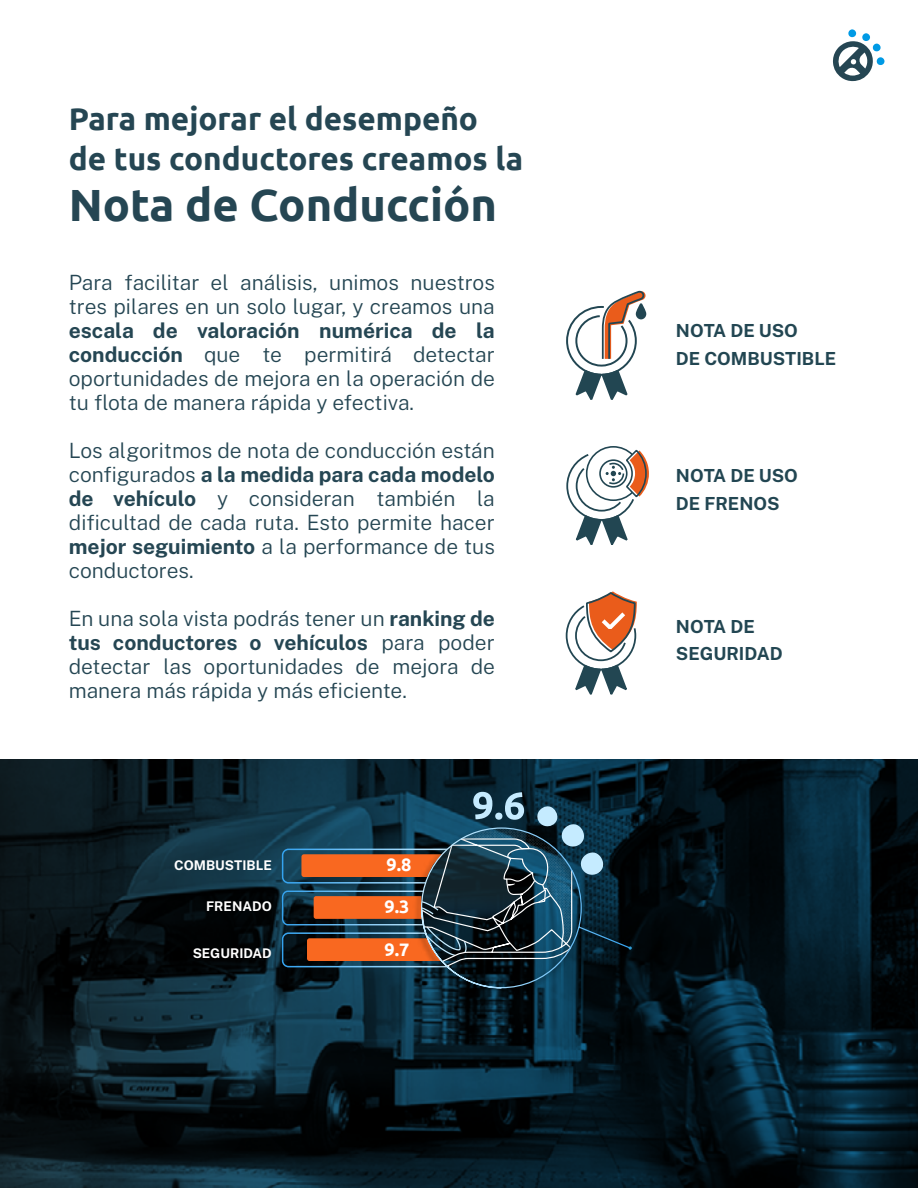
<style>
.page{position:relative;width:918px;height:1188px;background:#fff}
.page>*{position:absolute;margin:0;border:0;box-sizing:border-box;transform-origin:0 0}
.t1{font:700 45.15px "Ubuntu";color:#254653}
.t2{font:700 31.5px/39.2px "Ubuntu";color:#254653}
.t3{font:300 21px/24px "Public Sans";color:#254653;text-align:justify}
.t4{font:700 18px/27.9px "Public Sans";color:#224652}
.t5{font:700 18px "Ubuntu";color:#fff}
.t6{font:700 13.35px "Public Sans";color:#fff}
.s1{font-weight:700}
</style>
<div class="page">
<svg style="left:833px;top:29px;width:52px;height:52px"></svg>
<svg style="left:566px;top:446px;width:83px;height:99px"></svg>
<svg style="left:566px;top:290px;width:80px;height:110px"></svg>
<svg style="left:565px;top:591px;width:72px;height:104px"></svg>
<svg style="left:0;top:760px;width:918px;height:428px;background:#071b25"></svg>
<img style="left:411px;top:822px;width:225px;height:177px">
<svg style="left:281px;top:792px;width:351px;height:197px;background:#354147"></svg>
<h2 class="t2" style="left:69px;top:99px;width:456px">Para mejorar el desempeño de tus conductores creamos la</h2>
<h1 class="t1" style="left:69px;top:177px;width:430px">Nota de Conducción</h1>
<p class="t3" style="left:69px;top:269px;width:428px">Para facilitar el análisis, unimos nuestros tres pilares en un solo lugar, y creamos una</p>
<p class="t3" style="left:69px;top:317px;width:428px"><span class="s1">escala de valoración numérica de la conducción</span> que te permitirá detectar oportunidades de mejora en la operación de tu flota de manera rápida y efectiva.</p>
<p class="t3" style="left:69px;top:437px;width:428px">Los algoritmos de nota de conducción están configurados <span class="s1">a la medida para cada modelo de vehículo</span> y consideran también la dificultad de cada ruta. Esto permite hacer <span class="s1">mejor seguimiento</span> a la performance de tus conductores.</p>
<p class="t3" style="left:69px;top:605px;width:428px">En una sola vista podrás tener un <span class="s1">ranking de tus conductores o vehículos</span> para poder detectar las oportunidades de mejora de manera más rápida y más eficiente.</p>
<p class="t6" style="left:174px;top:855px;width:99px">COMBUSTIBLE</p>
<p class="t6" style="left:206px;top:896px;width:67px">FRENADO</p>
<p class="t6" style="left:193px;top:943px;width:81px">SEGURIDAD</p>
<p class="t5" style="left:386px;top:853px;width:26px">9.8</p>
<p class="t5" style="left:384px;top:896px;width:26px">9.3</p>
<p class="t5" style="left:384px;top:939px;width:26px">9.7</p>
<p class="t4" style="left:676px;top:315px;width:162px">NOTA DE USO<br>DE COMBUSTIBLE</p>
<p class="t4" style="left:676px;top:460px;width:124px">NOTA DE USO<br>DE FRENOS</p>
<p class="t4" style="left:676px;top:611px;width:108px">NOTA DE<br>SEGURIDAD</p>
</div>
